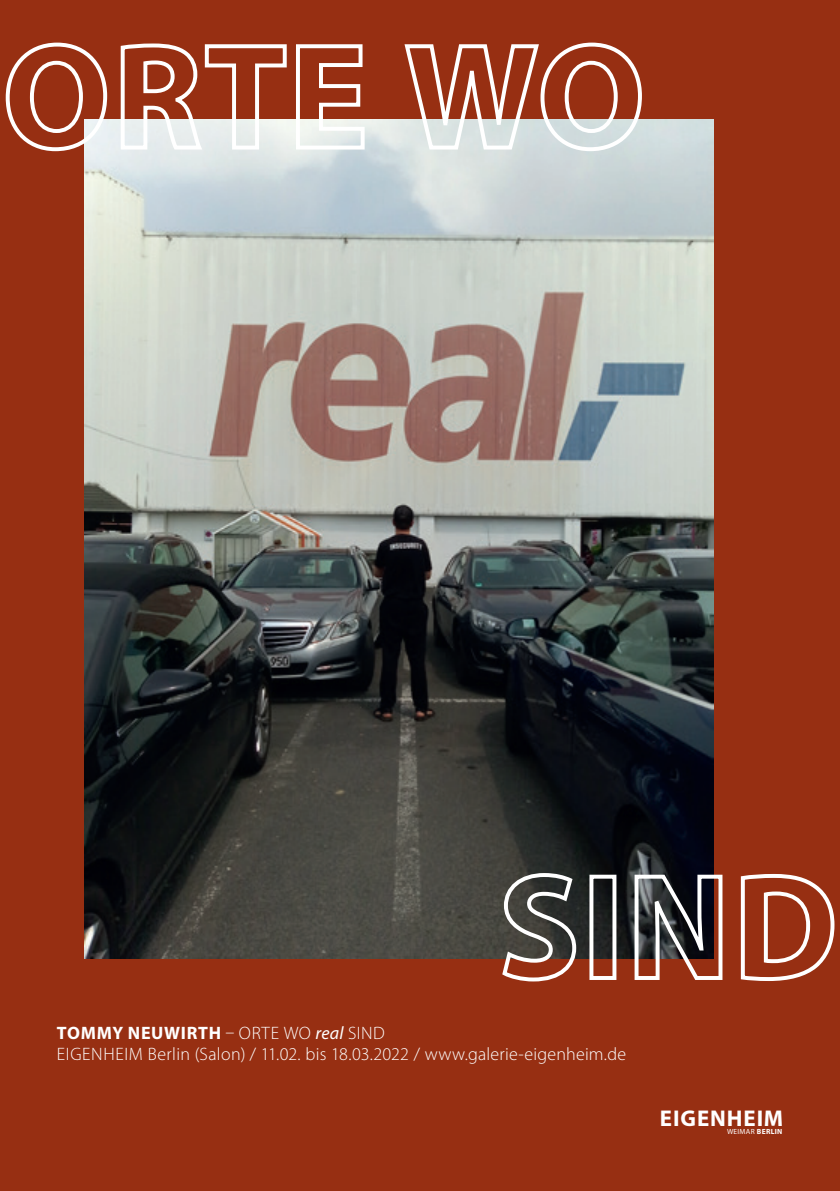
<style>
.page{position:relative;width:840px;height:1191px;background:#fff}
.page>*{position:absolute;margin:0;border:0;box-sizing:border-box;transform-origin:0 0}
.t1{font:700 22.8px "Myriad Pro";letter-spacing:.04em;color:#fff}
.t2{font:300 18px "Myriad Pro";letter-spacing:.015em;color:#fff}
.t3{font:700 18px "Myriad Pro";letter-spacing:.04em;color:#fff}
.t4{font:7.4px "Myriad Pro";letter-spacing:.035em;color:#fff}
.s1{font-weight:300}
.s2{font-weight:400;font-style:italic}
.s3{font-weight:700}
</style>
<div class="page">
<div style="left:0;top:0;width:839px;height:1191px;background:#972f12"></div>
<img style="left:84px;top:120px;width:629px;height:838px">
<svg style="left:499px;top:871px;width:79px;height:111px;background:#6e5e56"></svg>
<div style="left:589px;top:874px;width:27px;height:106px;border:4px solid #fff"></div>
<svg style="left:632px;top:871px;width:91px;height:109px"></svg>
<svg style="left:740px;top:873px;width:95px;height:108px"></svg>
<svg style="left:5px;top:42px;width:104px;height:111px"></svg>
<svg style="left:119px;top:43px;width:169px;height:108px"></svg>
<svg style="left:294px;top:44px;width:72px;height:107px"></svg>
<svg style="left:402px;top:42px;width:241px;height:111px"></svg>
<p class="t3" style="left:57px;top:1021px;width:329px">TOMMY NEUWIRTH <span class="s1">– ORTE WO</span> <span class="s2">real</span> <span class="s1">SIND</span></p>
<p class="t2" style="left:57px;top:1044px;width:570px">EIGENHEIM Berlin (Salon) / 11.02. bis 18.03.2022 / www.galerie-eigenheim.de</p>
<p class="t1" style="left:659px;top:1103px;width:124px">EIGENHEIM</p>
<p class="t4" style="left:726px;top:1126px;width:57px">WEIMAR <span class="s3">BERLIN</span></p>
</div>
